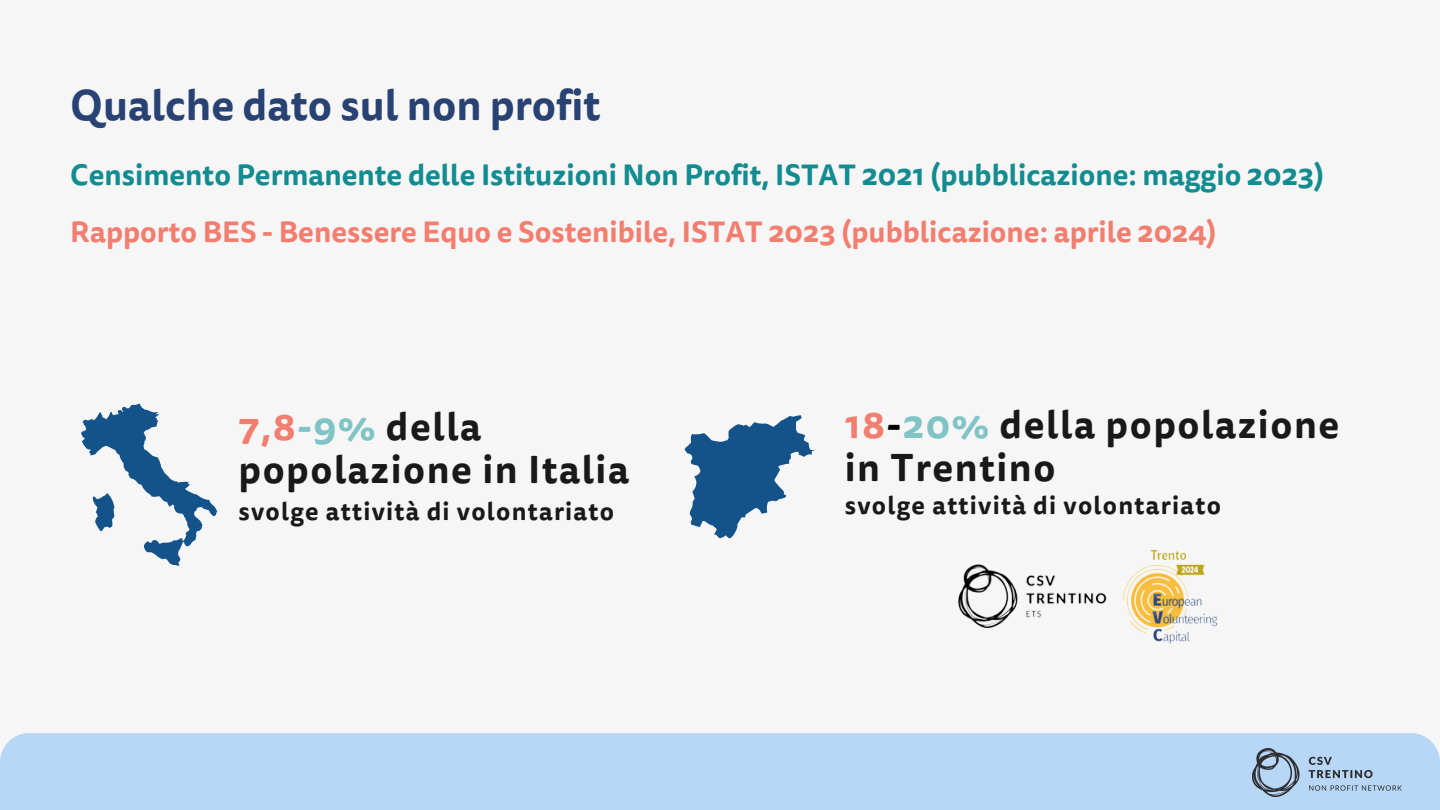
<style>
.page{position:relative;width:1440px;height:810px;background:#f6f6f6}
.page>*{position:absolute;margin:0;border:0;box-sizing:border-box;transform-origin:0 0}
.t1{font:700 42px "Tisa Sans Pro";color:#294274}
.t2{font:700 38.1px/42.8px "Tisa Sans Pro";letter-spacing:.04em;color:#191919}
.t3{font:700 28.8px "Tisa Sans Pro";color:#128c90}
.t4{font:700 28.8px "Tisa Sans Pro";color:#f27e6f}
.t5{font:700 24.7px "Tisa Sans Pro";letter-spacing:.05em;color:#191919}
.s1{color:#f27e6f}
.s2{color:#80c4c5}
.s3{color:#000}
</style>
<div class="page">
<div style="left:0;top:733px;width:1440px;height:77px;background:#b8d6f6"></div>
<img style="left:1253px;top:748px;width:148px;height:48px">
<svg style="left:81px;top:404px;width:136px;height:162px"></svg>
<svg style="left:685px;top:415px;width:131px;height:124px"></svg>
<img style="left:958px;top:550px;width:260px;height:94px">
<h2 class="t1" style="left:70px;top:75px;width:532px">Qualche dato sul non profit</h2>
<p class="t3" style="left:70px;top:154px;width:1256px">Censimento Permanente delle Istituzioni Non Profit, ISTAT 2021 (pubblicazione: maggio 2023)</p>
<h1 class="t4" style="left:70px;top:211px;width:1148px">Rapporto BES - Benessere Equo e Sostenibile, ISTAT 2023 (pubblicazione: aprile 2024)</h1>
<h2 class="t2" style="left:239px;top:405px;width:392px"><span class="s1">7,8</span><span class="s2">-9%</span> della popolazione in Italia</h2>
<p class="t5" style="left:239px;top:493px;width:377px">svolge attività di volontariato</p>
<h1 class="t2" style="left:845px;top:403px;width:496px"><span class="s1">18</span><span class="s3">-</span><span class="s2">20%</span> della popolazione in Trentino</h1>
<p class="t5" style="left:845px;top:488px;width:378px">svolge attività di volontariato</p>
</div>
